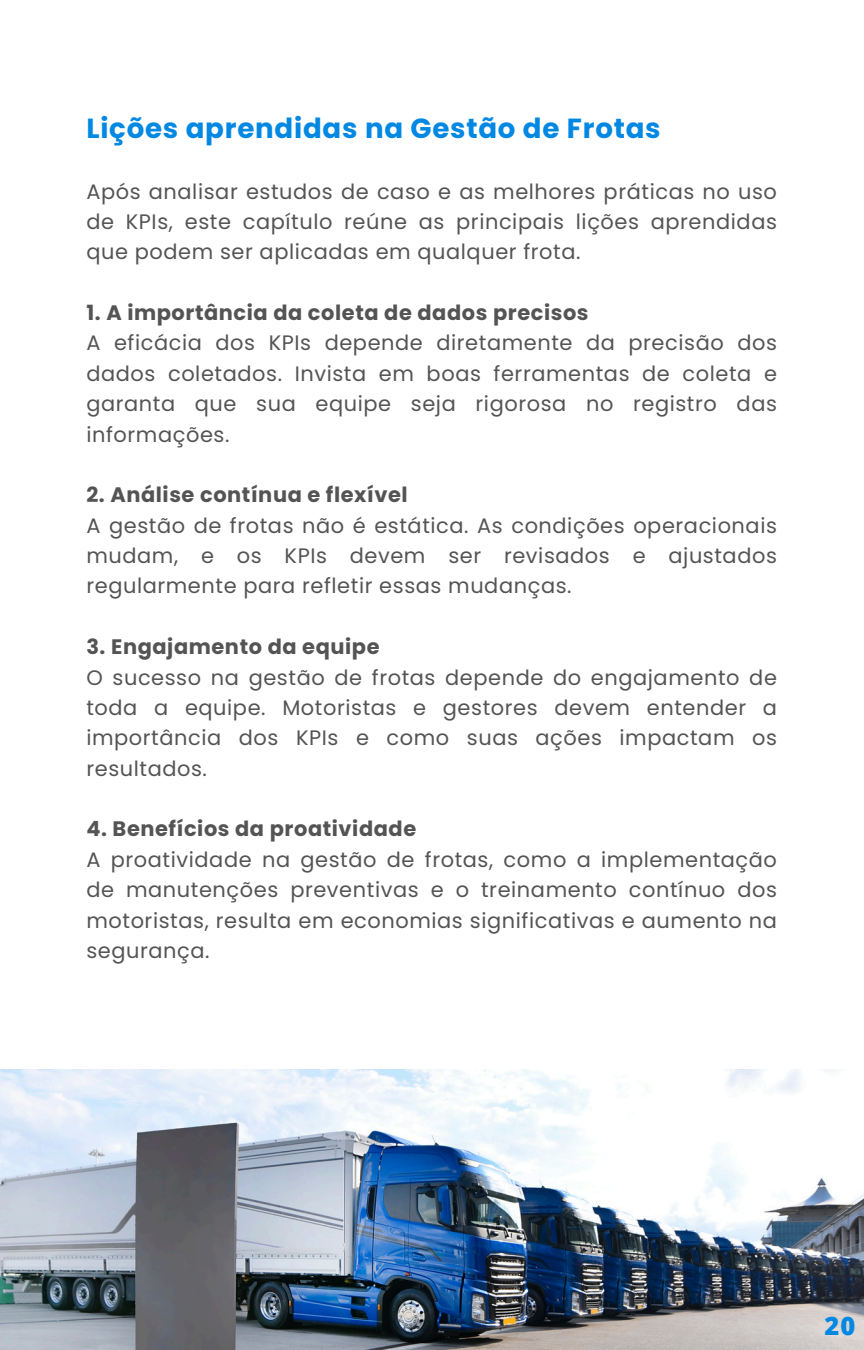
<style>
.page{position:relative;width:864px;height:1350px;background:#fff}
.page>*{position:absolute;margin:0;border:0;box-sizing:border-box;transform-origin:0 0}
.t1{font:700 27.68px "Poppins";letter-spacing:.025em;color:#0088e3}
.t2{font:800 25.43px "Open Sans";color:#0088e3}
.t3{font:20.93px/30.4px "Poppins";letter-spacing:.03em;color:#545454;text-align:justify}
.t4{font:700 20.93px "Poppins";letter-spacing:.03em;color:#545454}
</style>
<div class="page">
<img style="left:0;top:1070px;width:864px;height:280px">
<p class="t1" style="left:86px;top:109px;width:576px">Lições aprendidas na Gestão de Frotas</p>
<p class="t3" style="left:86px;top:176px;width:692px">Após analisar estudos de caso e as melhores práticas no uso de KPIs, este capítulo reúne as principais lições aprendidas que podem ser aplicadas em qualquer frota.</p>
<p class="t4" style="left:86px;top:298px;width:504px">1. A importância da coleta de dados precisos</p>
<p class="t3" style="left:86px;top:328px;width:692px">A eficácia dos KPIs depende diretamente da precisão dos dados coletados. Invista em boas ferramentas de coleta e garanta que sua equipe seja rigorosa no registro das informações.</p>
<p class="t4" style="left:86px;top:480px;width:323px">2. Análise contínua e flexível</p>
<p class="t3" style="left:86px;top:510px;width:692px">A gestão de frotas não é estática. As condições operacionais mudam, e os KPIs devem ser revisados e ajustados regularmente para refletir essas mudanças.</p>
<p class="t4" style="left:86px;top:632px;width:295px">3. Engajamento da equipe</p>
<p class="t3" style="left:86px;top:662px;width:692px">O sucesso na gestão de frotas depende do engajamento de toda a equipe. Motoristas e gestores devem entender a importância dos KPIs e como suas ações impactam os resultados.</p>
<p class="t4" style="left:86px;top:814px;width:331px">4. Benefícios da proatividade</p>
<p class="t3" style="left:86px;top:844px;width:692px">A proatividade na gestão de frotas, como a implementação de manutenções preventivas e o treinamento contínuo dos motoristas, resulta em economias significativas e aumento na segurança.</p>
<p class="t2" style="left:824px;top:1308px;width:33px">20</p>
</div>
